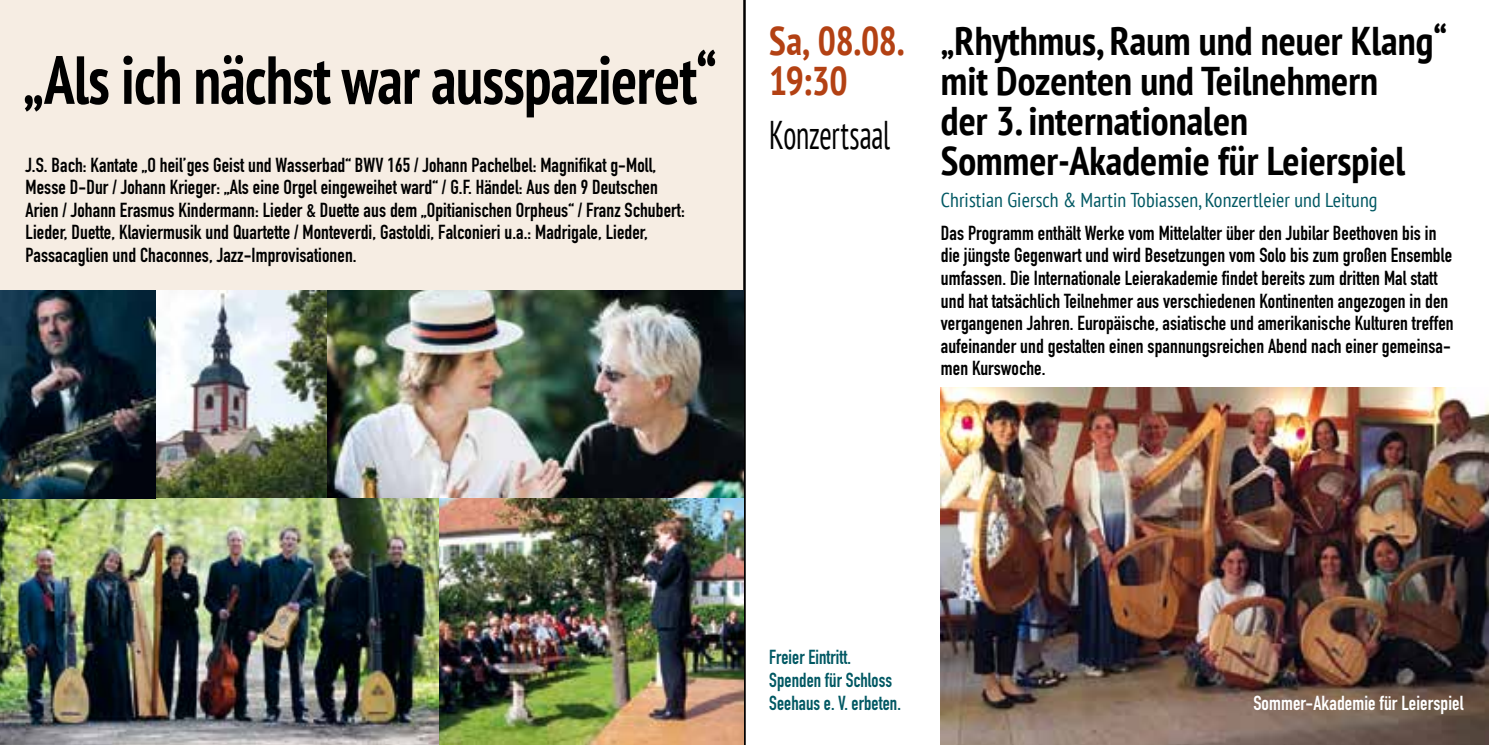
<style>
.page{position:relative;width:1489px;height:745px;background:#fff}
.page>*{position:absolute;margin:0;border:0;box-sizing:border-box;transform-origin:0 0}
.t1{font:700 condensed 67.75px "PT Sans";letter-spacing:-.01em;color:#000;scale:.9 1}
.t2{font:700 condensed 40px/40px "PT Sans";color:#000}
.t3{font:700 condensed 40px/40px "PT Sans";letter-spacing:-.01em;color:#b34113;scale:.95 1}
.t4{font:condensed 40px "PT Sans";letter-spacing:-.005em;color:#000;scale:.75 1}
.t5{font:700 20px/22.5px "DIN Condensed";letter-spacing:.005em;color:#000}
.t6{font:condensed 20px "PT Sans";letter-spacing:.005em;color:#005863}
.t7{font:700 20px/22.5px "DIN Condensed";letter-spacing:.005em;color:#005863;scale:.95 1}
.t8{font:700 20px "DIN Condensed";letter-spacing:.005em;color:#fff}
</style>
<div class="page">
<div style="left:0;top:0;width:743px;height:744px;background:#f6ede3"></div>
<img style="left:156px;top:290px;width:171px;height:208px">
<hr style="left:743px;top:0;width:2px;height:744px;background:#000">
<img style="left:940px;top:387px;width:548px;height:357px">
<img style="left:327px;top:290px;width:416px;height:208px">
<img style="left:438px;top:498px;width:305px;height:246px">
<img style="left:0;top:498px;width:438px;height:246px">
<img style="left:0;top:290px;width:156px;height:208px">
<h1 class="t1" style="left:23px;top:43px;width:772px">„Als ich nächst war ausspazieret“</h1>
<p class="t5" style="left:26px;top:156px;width:660px">J.S. Bach: Kantate „O heil’ges Geist und Wasserbad“ BWV 165 / Johann Pachelbel: Magnifikat g-Moll, Messe D-Dur / Johann Krieger: „Als eine Orgel eingeweihet ward“ / G.F. Händel: Aus den 9 Deutschen Arien / Johann Erasmus Kindermann: Lieder &amp; Duette aus dem „Opitianischen Orpheus“ / Franz Schubert:<br>Lieder, Duette, Klaviermusik und Quartette / Monteverdi, Gastoldi, Falconieri u.a.: Madrigale, Lieder, Passacaglien und Chaconnes, Jazz-Improvisationen.</p>
<h2 class="t3" style="left:769px;top:22px;width:143px">Sa, 08.08.<br>19:30</h2>
<h2 class="t4" style="left:769px;top:113px;width:163px">Konzertsaal</h2>
<h2 class="t2" style="left:940px;top:22px;width:508px">„Rhythmus, Raum und neuer Klang“ mit Dozenten und Teilnehmern<br>der 3. internationalen<br>Sommer-Akademie für Leierspiel</h2>
<p class="t6" style="left:940px;top:189px;width:438px">Christian Giersch &amp; Martin Tobiassen, Konzertleier und Leitung</p>
<p class="t5" style="left:940px;top:224px;width:514px">Das Programm enthält Werke vom Mittelalter über den Jubilar Beethoven bis in die jüngste Gegenwart und wird Besetzungen vom Solo bis zum großen Ensemble umfassen. Die Internationale Leierakademie findet bereits zum dritten Mal statt und hat tatsächlich Teilnehmer aus verschiedenen Kontinenten angezogen in den vergangenen Jahren. Europäische, asiatische und amerikanische Kulturen treffen aufeinander und gestalten einen spannungsreichen Abend nach einer gemeinsa&shy;men Kurswoche.</p>
<p class="t7" style="left:769px;top:648px;width:140px">Freier Eintritt.<br>Spenden für Schloss<br>Seehaus e. V. erbeten.</p>
<p class="t8" style="left:1253px;top:694px;width:211px">Sommer-Akademie für Leierspiel</p>
</div>
